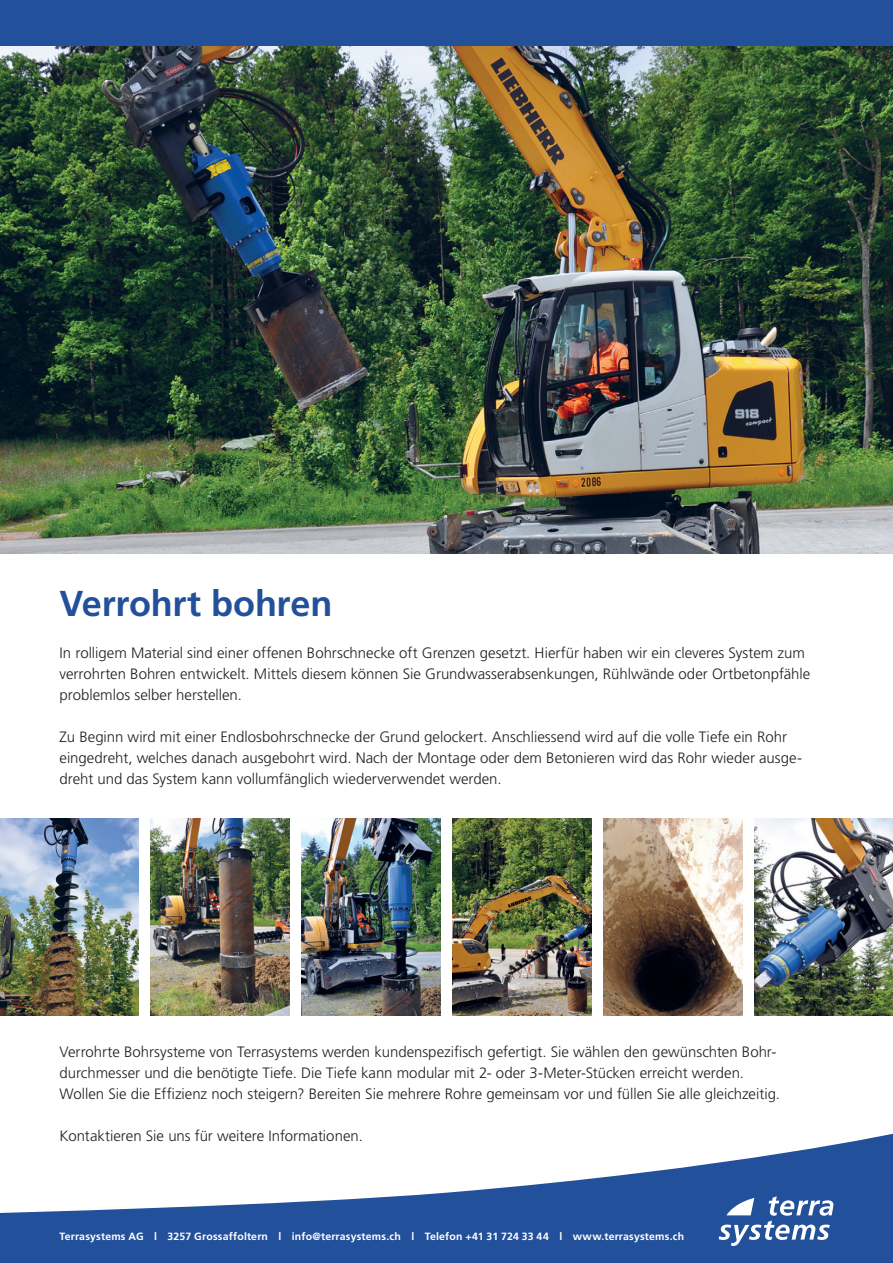
<style>
.page{position:relative;width:893px;height:1263px;background:#fff}
.page>*{position:absolute;margin:0;border:0;box-sizing:border-box;transform-origin:0 0}
.t1{font:700 36px "Frutiger LT Std";letter-spacing:-.005em;color:#23509a}
.t2{font:300 15px/21px "Frutiger LT Std";color:#231f20}
.t3{font:700 10.5px "Frutiger LT Std";letter-spacing:.02em;color:#fff}
</style>
<div class="page">
<svg style="left:0;top:1133px;width:893px;height:130px;fill:#23509a"></svg>
<svg style="left:719px;top:1196px;width:114px;height:50px"></svg>
<div style="left:0;top:0;width:893px;height:47px;background:#23509a"></div>
<img style="left:0;top:818px;width:138px;height:197px">
<img style="left:151px;top:818px;width:138px;height:197px">
<img style="left:302px;top:818px;width:138px;height:197px">
<img style="left:0;top:47px;width:893px;height:506px">
<img style="left:755px;top:818px;width:138px;height:197px">
<img style="left:604px;top:818px;width:138px;height:197px">
<img style="left:453px;top:818px;width:138px;height:197px">
<h1 class="t1" style="left:60px;top:582px;width:274px">Verrohrt bohren</h1>
<p class="t2" style="left:60px;top:643px;width:752px">In rolligem Material sind einer offenen Bohrschnecke oft Grenzen gesetzt. Hierfür haben wir ein cleveres System zum verrohrten Bohren entwickelt. Mittels diesem können Sie Grundwasserabsenkungen, Rühlwände oder Ortbetonpfähle problemlos selber herstellen.</p>
<p class="t2" style="left:60px;top:727px;width:744px">Zu Beginn wird mit einer Endlosbohrschnecke der Grund gelockert. Anschliessend wird auf die volle Tiefe ein Rohr eingedreht, welches danach ausgebohrt wird. Nach der Montage oder dem Betonieren wird das Rohr wieder ausge&shy;dreht und das System kann vollumfänglich wiederverwendet werden.</p>
<p class="t2" style="left:60px;top:1042px;width:722px">Verrohrte Bohrsysteme von Terrasystems werden kundenspezifisch gefertigt. Sie wählen den gewünschten Bohr&shy;durchmesser und die benötigte Tiefe. Die Tiefe kann modular mit 2- oder 3-Meter-Stücken erreicht werden.<br>Wollen Sie die Effizienz noch steigern? Bereiten Sie mehrere Rohre gemeinsam vor und füllen Sie alle gleichzeitig.</p>
<p class="t2" style="left:60px;top:1126px;width:305px">Kontaktieren Sie uns für weitere Informationen.</p>
<p class="t3" style="left:60px;top:1230px;width:626px">Terrasystems AG l 3257 Grossaffoltern l info@terrasystems.ch l Telefon +41 31 724 33 44 l www.terrasystems.ch</p>
</div>
